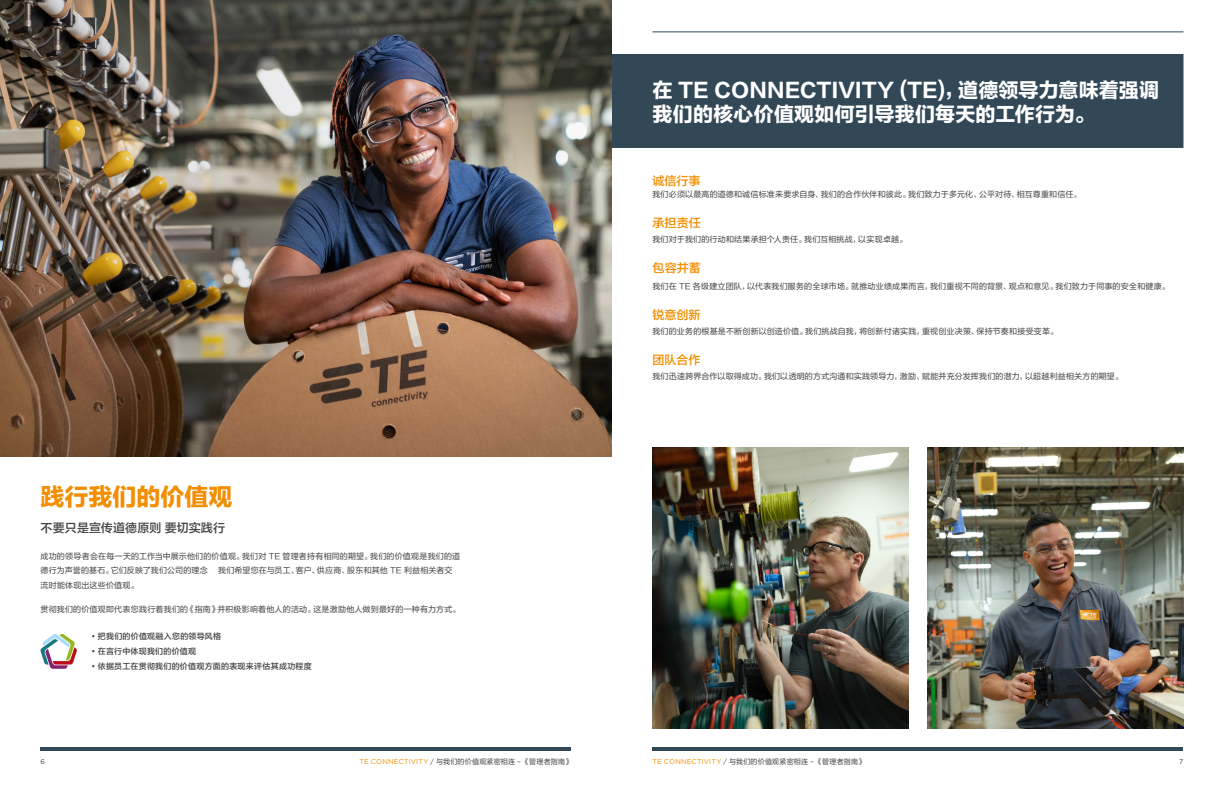
<style>
.page{position:relative;width:1224px;height:792px;background:#fff}
.page>*{position:absolute;margin:0;border:0;box-sizing:border-box;transform-origin:0 0}
.t1{font:24px "FZLTDHJW GB1 0";color:#f28e00}
.t2{font:20px/24px "FZLTDHJW GB1 0";letter-spacing:.005em;color:#fff}
.t3{font:12px "FZLTZHJW GB1 0";color:#f28e00}
.t4{font:12px "FZLTZHJW GB1 0";letter-spacing:.01em;color:#424241}
.t5{font:8px/14.8px "FZLTHJW GB1 0";letter-spacing:.02em;color:#424241}
.t6{font:8px "FZLTZHJW GB1 0";letter-spacing:.03em;color:#424241}
.t7{font:7px "FZLTHJW GB1 0";letter-spacing:.025em;color:#424241}
.t8{font:7px "Gotham";color:#424241}
.s1{font-family:"Gotham";font-weight:500}
.s2{font-family:"Gotham";color:#f28e00}
.s3{font-family:"Gotham"}
</style>
<div class="page">
<hr style="left:652px;top:32px;width:532px;height:1px;background:#324857">
<hr style="left:40px;top:747px;width:532px;height:4px;background:#324857">
<hr style="left:652px;top:747px;width:532px;height:4px;background:#324857">
<img style="left:0;top:0;width:612px;height:456px">
<svg style="left:40px;top:634px;width:37px;height:35px"></svg>
<div style="left:612px;top:54px;width:572px;height:94px;background:#324857"></div>
<img style="left:652px;top:448px;width:257px;height:281px">
<img style="left:927px;top:448px;width:257px;height:281px">
<h2 class="t2" style="left:652px;top:79px;width:508px">在 TE CONNECTIVITY (TE)，道德领导力意味着强调我们的核心价值观如何引导我们每天的工作行为。</h2>
<h1 class="t1" style="left:40px;top:483px;width:193px">践行我们的价值观</h1>
<h3 class="t4" style="left:40px;top:521px;width:186px">不要只是宣传道德原则 要切实践行</h3>
<p class="t5" style="left:40px;top:549px;width:421px">成功的领导者会在每一天的工作当中展示他们的价值观。我们对 TE 管理者持有相同的期望。我们的价值观是我们的道德行为声誉的基石。它们反映了我们公司的理念– 我们希望您在与员工、客户、供应商、股东和其他 TE 利益相关者交流时能体现出这些价值观。</p>
<p class="t5" style="left:40px;top:602px;width:421px">贯彻我们的价值观即代表您践行着我们的《指南》并积极影响着他人的活动。这是激励他人做到最好的一种有力方式。</p>
<p class="t6" style="left:92px;top:632px;width:131px"><span class="s1">•</span> 把我们的价值观融入您的领导风格</p>
<p class="t6" style="left:92px;top:647px;width:106px"><span class="s1">•</span> 在言行中体现我们的价值观</p>
<p class="t6" style="left:92px;top:662px;width:222px"><span class="s1">•</span> 依据员工在贯彻我们的价值观方面的表现来评估其成功程度</p>
<h3 class="t3" style="left:652px;top:174px;width:49px">诚信行事</h3>
<p class="t5" style="left:652px;top:187px;width:430px">我们必须以最高的道德和诚信标准来要求自身、我们的合作伙伴和彼此。我们致力于多元化、公平对待、相互尊重和信任。</p>
<h3 class="t3" style="left:652px;top:216px;width:50px">承担责任</h3>
<p class="t5" style="left:652px;top:232px;width:256px">我们对于我们的行动和结果承担个人责任。我们互相挑战，以实现卓越。</p>
<h3 class="t3" style="left:652px;top:261px;width:50px">包容并蓄</h3>
<p class="t5" style="left:652px;top:279px;width:519px">我们在 TE 各级建立团队，以代表我们服务的全球市场。就推动业绩成果而言，我们重视不同的背景、观点和意见。我们致力于同事的安全和健康。</p>
<h3 class="t3" style="left:653px;top:309px;width:49px">锐意创新</h3>
<p class="t5" style="left:653px;top:324px;width:407px">我们的业务的根基是不断创新以创造价值。我们挑战自我，将创新付诸实践，重视创业决策、保持节奏和接受变革。</p>
<h3 class="t3" style="left:652px;top:353px;width:49px">团队合作</h3>
<p class="t5" style="left:652px;top:369px;width:472px">我们迅速跨界合作以取得成功。我们以透明的方式沟通和实践领导力，激励、赋能并充分发挥我们的潜力，以超越利益相关方的期望。</p>
<p class="t8" style="left:40px;top:757px;width:6px">6</p>
<p class="t7" style="left:360px;top:758px;width:213px"><span class="s2">TE CONNECTIVITY</span> <span class="s3">/</span> 与我们的价值观紧密相连 <span class="s3">–</span> 《管理者指南》</p>
<p class="t7" style="left:652px;top:758px;width:213px"><span class="s2">TE CONNECTIVITY</span> <span class="s3">/</span> 与我们的价值观紧密相连 <span class="s3">–</span> 《管理者指南》</p>
<p class="t8" style="left:1179px;top:757px;width:6px">7</p>
</div>
